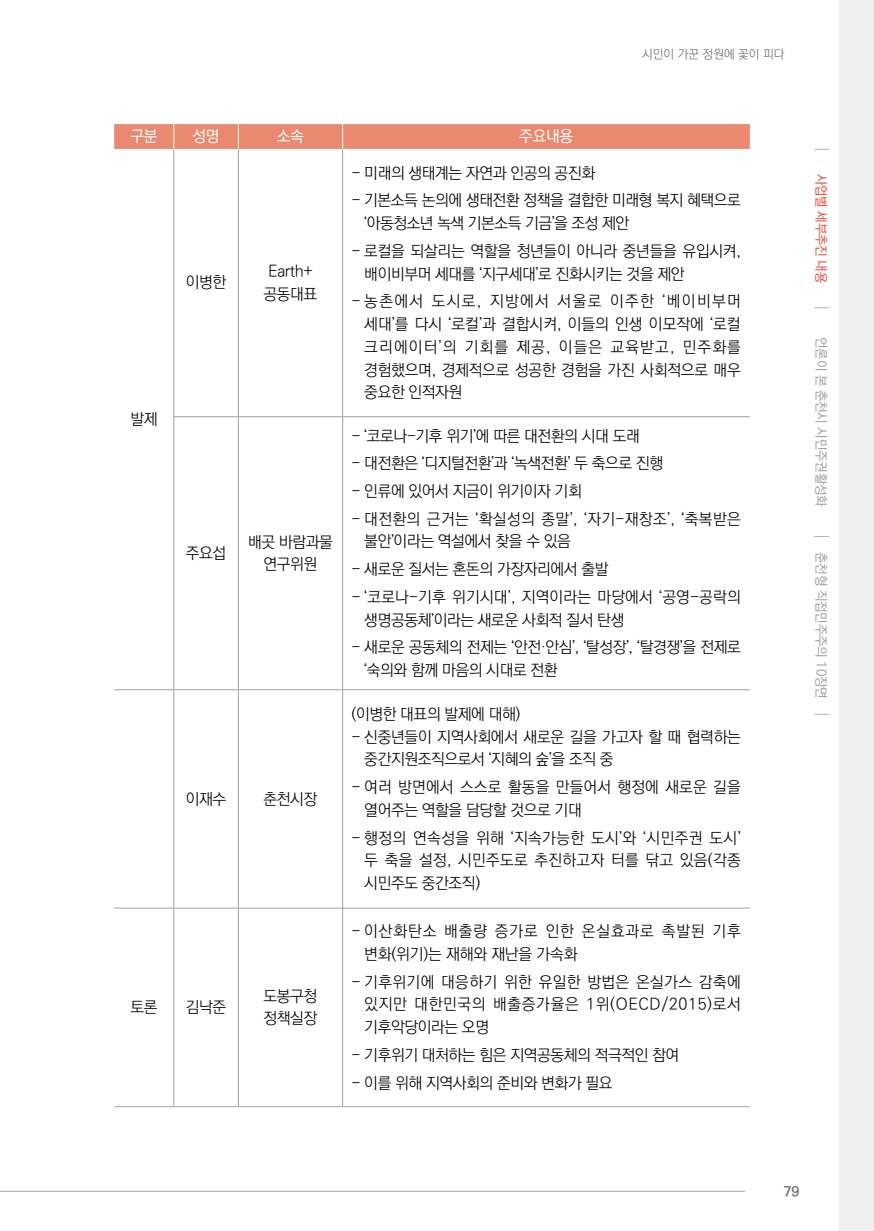
<style>
.page{position:relative;width:874px;height:1231px;background:#fff}
.page>*{position:absolute;margin:0;border:0;box-sizing:border-box;transform-origin:0 0}
.t1{font:300 15.75px/22.8px "Ko Pub World Dotum";letter-spacing:-.025em;color:#000}
.t2{font:300 15.75px/22.8px "Ko Pub World Dotum";letter-spacing:.01em;color:#000}
.t3{font:300 15.75px/22.8px "Ko Pub World Dotum";letter-spacing:.02em;color:#000}
.t4{font:300 15.75px/22.8px "Ko Pub World Dotum";letter-spacing:.055em;color:#000}
.t5{font:500 15.75px "Ko Pub World Dotum";letter-spacing:-.025em;color:#fff}
.t6{font:700 14px "Ko Pub World Dotum";color:#727171}
.t7{font:500 13.12px "Ko Pub World Dotum";letter-spacing:-.01em;color:#9fa0a0}
.t8{font:500 13.12px "Ko Pub World Dotum";letter-spacing:-.01em;color:#e24f40}
.t9{font:300 12.25px "Ko Pub World Dotum";color:#727171}
</style>
<div class="page">
<hr style="left:0;top:1190px;width:744px;height:1px;background:#9fa0a0">
<div style="left:838px;top:0;width:35px;height:1230px;background:#efefef"></div>
<svg style="left:814px;top:536px;width:14px;height:1px"></svg>
<svg style="left:814px;top:307px;width:14px;height:1px"></svg>
<svg style="left:814px;top:149px;width:14px;height:1px"></svg>
<svg style="left:815px;top:713px;width:13px;height:1px"></svg>
<svg style="left:114px;top:124px;width:635px;height:25px;background:#eb8a71"></svg>
<hr style="left:173px;top:149px;width:1px;height:267px;background:#9fa0a0">
<hr style="left:238px;top:149px;width:1px;height:267px;background:#9fa0a0">
<hr style="left:342px;top:149px;width:1px;height:267px;background:#9fa0a0">
<hr style="left:173px;top:416px;width:65px;height:1px;background:#9fa0a0">
<hr style="left:173px;top:417px;width:1px;height:272px;background:#9fa0a0">
<hr style="left:238px;top:416px;width:104px;height:1px;background:#9fa0a0">
<hr style="left:238px;top:417px;width:1px;height:272px;background:#9fa0a0">
<hr style="left:342px;top:416px;width:407px;height:1px;background:#9fa0a0">
<hr style="left:342px;top:417px;width:1px;height:272px;background:#9fa0a0">
<hr style="left:114px;top:689px;width:60px;height:1px;background:#9fa0a0">
<hr style="left:174px;top:689px;width:64px;height:1px;background:#9fa0a0">
<hr style="left:173px;top:690px;width:1px;height:217px;background:#9fa0a0">
<hr style="left:238px;top:689px;width:104px;height:1px;background:#9fa0a0">
<hr style="left:238px;top:690px;width:1px;height:217px;background:#9fa0a0">
<hr style="left:342px;top:689px;width:407px;height:1px;background:#9fa0a0">
<hr style="left:342px;top:690px;width:1px;height:217px;background:#9fa0a0">
<hr style="left:114px;top:907px;width:60px;height:1px;background:#9fa0a0">
<hr style="left:174px;top:907px;width:64px;height:1px;background:#9fa0a0">
<hr style="left:173px;top:908px;width:1px;height:198px;background:#9fa0a0">
<hr style="left:238px;top:907px;width:104px;height:1px;background:#9fa0a0">
<hr style="left:238px;top:908px;width:1px;height:198px;background:#9fa0a0">
<hr style="left:342px;top:907px;width:407px;height:1px;background:#9fa0a0">
<hr style="left:342px;top:908px;width:1px;height:198px;background:#9fa0a0">
<hr style="left:114px;top:1106px;width:60px;height:1px;background:#9fa0a0">
<hr style="left:174px;top:1106px;width:64px;height:1px;background:#9fa0a0">
<hr style="left:238px;top:1106px;width:104px;height:1px;background:#9fa0a0">
<hr style="left:342px;top:1106px;width:407px;height:1px;background:#9fa0a0">
<p class="t5" style="left:130px;top:125px;width:29px">구분</p>
<p class="t5" style="left:192px;top:125px;width:29px">성명</p>
<p class="t5" style="left:277px;top:125px;width:29px">소속</p>
<p class="t5" style="left:519px;top:125px;width:55px">주요내용</p>
<p class="t9" style="left:641px;top:46px;width:144px">시민이 가꾼 정원에 꽃이 피다</p>
<p class="t1" style="left:186px;top:271px;width:42px">이병한</p>
<p class="t1" style="left:263px;top:260px;width:55px">Earth+ 공동대표</p>
<p class="t1" style="left:130px;top:408px;width:29px">발제</p>
<p class="t1" style="left:186px;top:542px;width:42px">주요섭</p>
<p class="t1" style="left:248px;top:530px;width:86px;text-align:center">배곳 바람과물 연구위원</p>
<p class="t1" style="left:186px;top:787px;width:42px">이재수</p>
<p class="t1" style="left:263px;top:787px;width:55px">춘천시장</p>
<p class="t1" style="left:130px;top:996px;width:29px">토론</p>
<p class="t1" style="left:186px;top:996px;width:42px">김낙준</p>
<p class="t1" style="left:263px;top:984px;width:55px">도봉구청 정책실장</p>
<p class="t1" style="left:351px;top:162px;width:245px">- 미래의 생태계는 자연과 인공의 공진화</p>
<p class="t1" style="left:364px;top:189px;width:378px;text-indent:-13px">- 기본소득 논의에 생태전환 정책을 결합한 미래형 복지 혜택으로 ‘아동청소년 녹색 기본소득 기금’을 조성 제안</p>
<p class="t1" style="left:364px;top:240px;width:378px;text-indent:-13px">- 로컬을 되살리는 역할을 청년들이 아니라 중년들을 유입시켜, 배이비부머 세대를 ‘지구세대’로 진화시키는 것을 제안</p>
<p class="t1" style="left:364px;top:290px;width:378px;text-align:justify;text-indent:-13px">- 농촌에서 도시로, 지방에서 서울로 이주한 ‘베이비부머 세대’를 다시 ‘로컬’과 결합시켜, 이들의 인생 이모작에 ‘로컬 크리에이터’의 기회를 제공, 이들은 교육받고, 민주화를 경험했으며, 경제적으로 성공한 경험을 가진 사회적으로 매우 중요한 인적자원</p>
<p class="t1" style="left:351px;top:424px;width:289px">- ‘코로나-기후 위기’에 따른 대전환의 시대 도래</p>
<p class="t1" style="left:351px;top:452px;width:313px">- 대전환은 ‘디지털전환’과 ‘녹색전환’ 두 축으로 진행</p>
<p class="t1" style="left:351px;top:480px;width:231px">- 인류에 있어서 지금이 위기이자 기회</p>
<p class="t3" style="left:364px;top:508px;width:378px;text-indent:-13px">- 대전환의 근거는 ‘확실성의 종말’, ‘자기-재창조’, ‘축복받은 불안’이라는 역설에서 찾을 수 있음</p>
<p class="t1" style="left:351px;top:558px;width:258px">- 새로운 질서는 혼돈의 가장자리에서 출발</p>
<p class="t2" style="left:364px;top:586px;width:378px;text-indent:-13px">- ‘코로나-기후 위기시대’, 지역이라는 마당에서 ‘공영-공락의 생명공동체’이라는 새로운 사회적 질서 탄생</p>
<p class="t1" style="left:364px;top:636px;width:378px;text-indent:-13px">- 새로운 공동체의 전제는 ‘안전·안심’, ‘탈성장’, ‘탈경쟁’을 전제로 ‘숙의와 함께 마음의 시대로 전환</p>
<p class="t1" style="left:351px;top:703px;width:170px">(이병한 대표의 발제에 대해)</p>
<p class="t1" style="left:364px;top:725px;width:378px;text-indent:-13px">- 신중년들이 지역사회에서 새로운 길을 가고자 할 때 협력하는 중간지원조직으로서 ‘지혜의 숲’을 조직 중</p>
<p class="t2" style="left:364px;top:776px;width:378px;text-indent:-13px">- 여러 방면에서 스스로 활동을 만들어서 행정에 새로운 길을 열어주는 역할을 담당할 것으로 기대</p>
<p class="t1" style="left:364px;top:826px;width:378px;text-align:justify;text-indent:-13px">- 행정의 연속성을 위해 ‘지속가능한 도시’와 ‘시민주권 도시’ 두 축을 설정, 시민주도로 추진하고자 터를 닦고 있음(각종 시민주도 중간조직)</p>
<p class="t4" style="left:364px;top:920px;width:378px;text-indent:-13px">- 이산화탄소 배출량 증가로 인한 온실효과로 촉발된 기후 변화(위기)는 재해와 재난을 가속화</p>
<p class="t1" style="left:364px;top:970px;width:378px;text-align:justify;text-indent:-13px">- 기후위기에 대응하기 위한 유일한 방법은 온실가스 감축에 있지만 대한민국의 배출증가율은 1위(OECD/2015)로서 기후악당이라는 오명</p>
<p class="t1" style="left:351px;top:1043px;width:329px">- 기후위기 대처하는 힘은 지역공동체의 적극적인 참여</p>
<p class="t1" style="left:351px;top:1071px;width:262px">- 이를 위해 지역사회의 준비와 변화가 필요</p>
<p class="t8" style="left:829px;top:174px;width:111px;rotate:90deg">사업별 세부추진 내용</p>
<p class="t7" style="left:829px;top:337px;width:171px;rotate:90deg">언론이 본 춘천시 시민주권활성화</p>
<p class="t7" style="left:829px;top:552px;width:148px;rotate:90deg">춘천형 직접민주주의 10장면</p>
<p class="t6" style="left:783px;top:1181px;width:17px">79</p>
</div>
